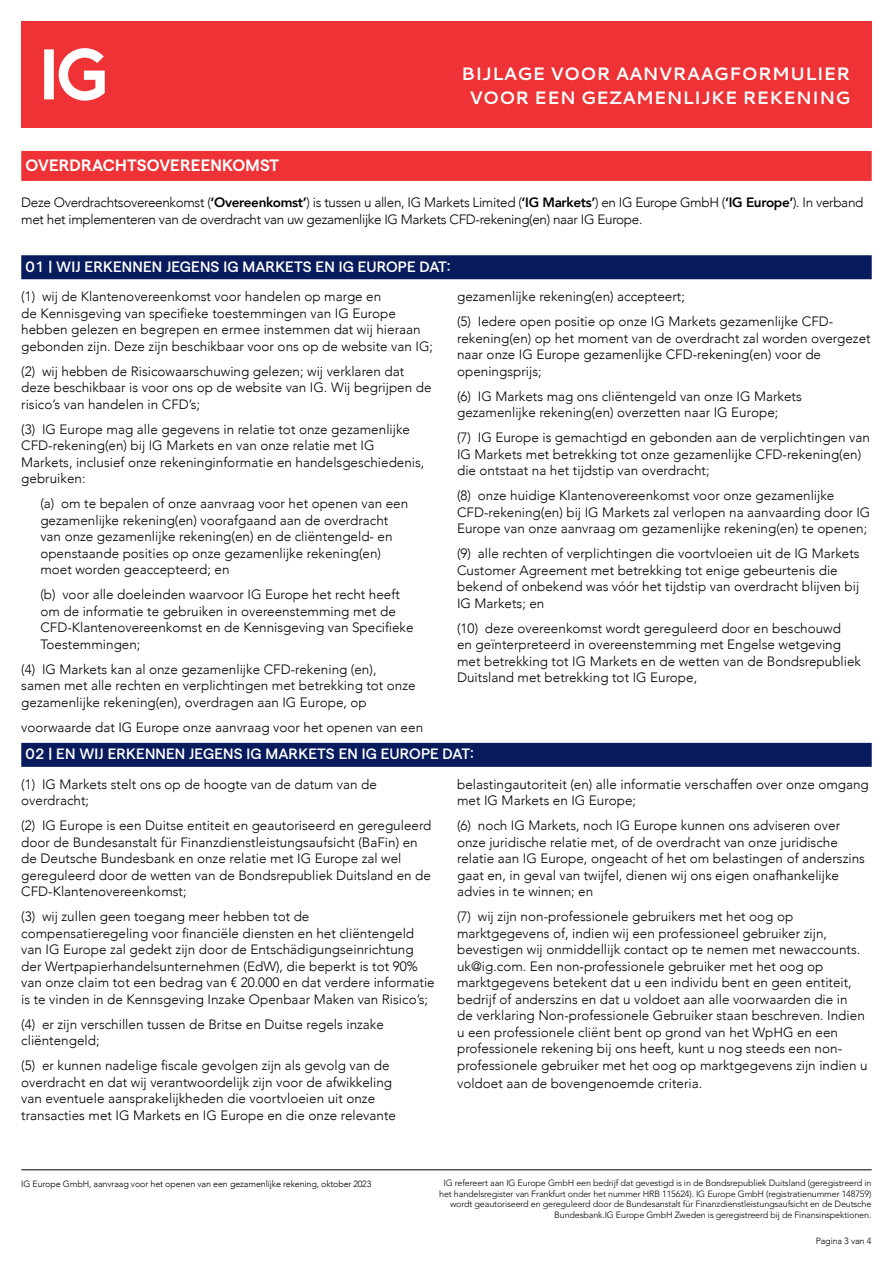
<style>
.page{position:relative;width:893px;height:1263px;background:#fff}
.page>*{position:absolute;margin:0;border:0;box-sizing:border-box;transform-origin:0 0}
.t1{font:700 18px/24px "Cantarell";color:#fff;text-align:center}
.t2{font:600 16.5px "Matter IGTF";letter-spacing:.01em;color:#fff}
.t3{font:500 15px "Matter IGTF";letter-spacing:.01em;color:#fff}
.t4{font:300 13.5px/16.5px "Avenir";color:#000}
.t5{font:300 13.5px/16.5px "Avenir";letter-spacing:-.025em;color:#000}
.t6{font:300 9px/10.5px "Avenir LT Std";letter-spacing:-.015em;color:#000;text-align:right}
.t7{font:300 9px "Avenir";letter-spacing:-.015em;color:#000}
.s1{font-weight:800}
</style>
<div class="page">
<div style="left:21px;top:21px;width:851px;height:107px;background:#ee3235"></div>
<svg style="left:44px;top:48px;width:61px;height:53px"></svg>
<div style="left:21px;top:151px;width:851px;height:30px;background:#ee3235"></div>
<div style="left:21px;top:255px;width:851px;height:24px;background:#081b5d"></div>
<div style="left:21px;top:743px;width:851px;height:24px;background:#081b5d"></div>
<hr style="left:21px;top:1169px;width:851px;height:1px;background:#000">
<h1 class="t1" style="left:461px;top:61px;width:391px">BIJLAGE VOOR AANVRAAGFORMULIER<br>VOOR EEN GEZAMENLIJKE REKENING</h1>
<p class="t2" style="left:26px;top:153px;width:255px">OVERDRACHTSOVEREENKOMST</p>
<p class="t5" style="left:21px;top:194px;width:844px">Deze Overdrachtsovereenkomst (<span class="s1">‘Overeenkomst’</span>) is tussen u allen, IG Markets Limited (<span class="s1">‘IG Markets’</span>) en IG Europe GmbH (<span class="s1">‘IG Europe’</span>). In verband met het implementeren van de overdracht van uw gezamenlijke IG Markets CFD-rekening(en) naar IG Europe.</p>
<p class="t3" style="left:26px;top:256px;width:427px">01 | WIJ ERKENNEN JEGENS IG MARKETS EN IG EUROPE DAT:</p>
<p class="t4" style="left:21px;top:288px;width:413px">(1) wij de Klantenovereenkomst voor handelen op marge en<br>de Kennisgeving van specifieke toestemmingen van IG Europe hebben gelezen en begrepen en ermee instemmen dat wij hieraan gebonden zijn. Deze zijn beschikbaar voor ons op de website van IG;</p>
<p class="t4" style="left:21px;top:363px;width:412px">(2) wij hebben de Risicowaarschuwing gelezen; wij verklaren dat deze beschikbaar is voor ons op de website van IG. Wij begrijpen de risico’s van handelen in CFD’s;</p>
<p class="t4" style="left:21px;top:421px;width:405px">(3) IG Europe mag alle gegevens in relatie tot onze gezamenlijke CFD-rekening(en) bij IG Markets en van onze relatie met IG Markets, inclusief onze rekeninginformatie en handelsgeschiedenis, gebruiken:</p>
<p class="t4" style="left:40px;top:495px;width:369px">(a) om te bepalen of onze aanvraag voor het openen van een gezamenlijke rekening(en) voorafgaand aan de overdracht van onze gezamenlijke rekening(en) en de cliëntengeld- en openstaande posities op onze gezamenlijke rekening(en) moet worden geaccepteerd; en</p>
<p class="t4" style="left:40px;top:586px;width:375px">(b) voor alle doeleinden waarvoor IG Europe het recht heeft om de informatie te gebruiken in overeenstemming met de CFD-Klantenovereenkomst en de Kennisgeving van Specifieke Toestemmingen;</p>
<p class="t4" style="left:21px;top:661px;width:396px">(4) IG Markets kan al onze gezamenlijke CFD-rekening (en), samen met alle rechten en verplichtingen met betrekking tot onze gezamenlijke rekening(en), overdragen aan IG Europe, op</p>
<p class="t4" style="left:21px;top:719px;width:403px">voorwaarde dat IG Europe onze aanvraag voor het openen van een</p>
<p class="t4" style="left:457px;top:284px;width:378px;line-height:25px">gezamenlijke rekening(en) accepteert;<br>(5) Iedere open positie op onze IG Markets gezamenlijke CFD-</p>
<p class="t4" style="left:457px;top:330px;width:415px">rekening(en) op het moment van de overdracht zal worden overgezet naar onze IG Europe gezamenlijke CFD-rekening(en) voor de openingsprijs;</p>
<p class="t4" style="left:457px;top:388px;width:346px">(6) IG Markets mag ons cliëntengeld van onze IG Markets gezamenlijke rekening(en) overzetten naar IG Europe;</p>
<p class="t4" style="left:457px;top:429px;width:414px">(7) IG Europe is gemachtigd en gebonden aan de verplichtingen van<br>IG Markets met betrekking tot onze gezamenlijke CFD-rekening(en) die ontstaat na het tijdstip van overdracht;</p>
<p class="t4" style="left:457px;top:487px;width:415px">(8) onze huidige Klantenovereenkomst voor onze gezamenlijke<br>CFD-rekening(en) bij IG Markets zal verlopen na aanvaarding door IG<br>Europe van onze aanvraag om gezamenlijke rekening(en) te openen;</p>
<p class="t4" style="left:457px;top:545px;width:404px">(9) alle rechten of verplichtingen die voortvloeien uit de IG Markets Customer Agreement met betrekking tot enige gebeurtenis die bekend of onbekend was vóór het tijdstip van overdracht blijven bij IG Markets; en</p>
<p class="t4" style="left:457px;top:620px;width:405px">(10) deze overeenkomst wordt gereguleerd door en beschouwd<br>en geïnterpreteerd in overeenstemming met Engelse wetgeving met betrekking tot IG Markets en de wetten van de Bondsrepubliek Duitsland met betrekking tot IG Europe,</p>
<p class="t3" style="left:26px;top:743px;width:450px">02 | EN WIJ ERKENNEN JEGENS IG MARKETS EN IG EUROPE DAT:</p>
<p class="t4" style="left:21px;top:776px;width:357px">(1) IG Markets stelt ons op de hoogte van de datum van de overdracht;</p>
<p class="t4" style="left:21px;top:817px;width:412px">(2) IG Europe is een Duitse entiteit en geautoriseerd en gereguleerd door de Bundesanstalt für Finanzdienstleistungsaufsicht (BaFin) en de Deutsche Bundesbank en onze relatie met IG Europe zal wel gereguleerd door de wetten van de Bondsrepubliek Duitsland en de CFD-Klantenovereenkomst;</p>
<p class="t4" style="left:21px;top:908px;width:415px">(3) wij zullen geen toegang meer hebben tot de compensatieregeling voor financiële diensten en het cliëntengeld van IG Europe zal gedekt zijn door de Entschädigungseinrichtung der Wertpapierhandelsunternehmen (EdW), die beperkt is tot 90% van onze claim tot een bedrag van € 20.000 en dat verdere informatie is te vinden in de Kennsgeving Inzake Openbaar Maken van Risico’s;</p>
<p class="t4" style="left:21px;top:1016px;width:364px">(4) er zijn verschillen tussen de Britse en Duitse regels inzake cliëntengeld;</p>
<p class="t4" style="left:21px;top:1057px;width:376px">(5) er kunnen nadelige fiscale gevolgen zijn als gevolg van de overdracht en dat wij verantwoordelijk zijn voor de afwikkeling van eventuele aansprakelijkheden die voortvloeien uit onze transacties met IG Markets en IG Europe en die onze relevante</p>
<p class="t4" style="left:457px;top:776px;width:413px">belastingautoriteit (en) alle informatie verschaffen over onze omgang met IG Markets en IG Europe;</p>
<p class="t4" style="left:457px;top:817px;width:409px">(6) noch IG Markets, noch IG Europe kunnen ons adviseren over onze juridische relatie met, of de overdracht van onze juridische relatie aan IG Europe, ongeacht of het om belastingen of anderszins gaat en, in geval van twijfel, dienen wij ons eigen onafhankelijke advies in te winnen; en</p>
<p class="t4" style="left:457px;top:908px;width:412px">(7) wij zijn non-professionele gebruikers met het oog op marktgegevens of, indien wij een professioneel gebruiker zijn, bevestigen wij onmiddellijk contact op te nemen met newaccounts. uk@ig.com. Een non-professionele gebruiker met het oog op marktgegevens betekent dat u een individu bent en geen entiteit, bedrijf of anderszins en dat u voldoet aan alle voorwaarden die in<br>de verklaring Non-professionele Gebruiker staan beschreven. Indien u een professionele cliënt bent op grond van het WpHG en een professionele rekening bij ons heeft, kunt u nog steeds een non&shy;professionele gebruiker met het oog op marktgegevens zijn indien u</p>
<p class="t4" style="left:457px;top:1075px;width:247px">voldoet aan de bovengenoemde criteria.</p>
<p class="t7" style="left:21px;top:1178px;width:352px">IG Europe GmbH, aanvraag voor het openen van een gezamenlijke rekening, oktober 2023</p>
<p class="t6" style="left:439px;top:1178px;width:434px">IG refereert aan IG Europe GmbH een bedrijf dat gevestigd is in de Bondsrepubliek Duitsland (geregistreerd in het handelsregister van Frankfurt onder het nummer HRB 115624). IG Europe GmbH (registratienummer 148759) wordt geautoriseerd en gereguleerd door de Bundesanstalt für Finanzdienstleistungsaufsicht en de Deutsche Bundesbank.IG Europe GmbH Zweden is geregistreerd bij de Finansinspektionen.</p>
<p class="t7" style="left:816px;top:1235px;width:57px">Pagina 3 van 4</p>
</div>
